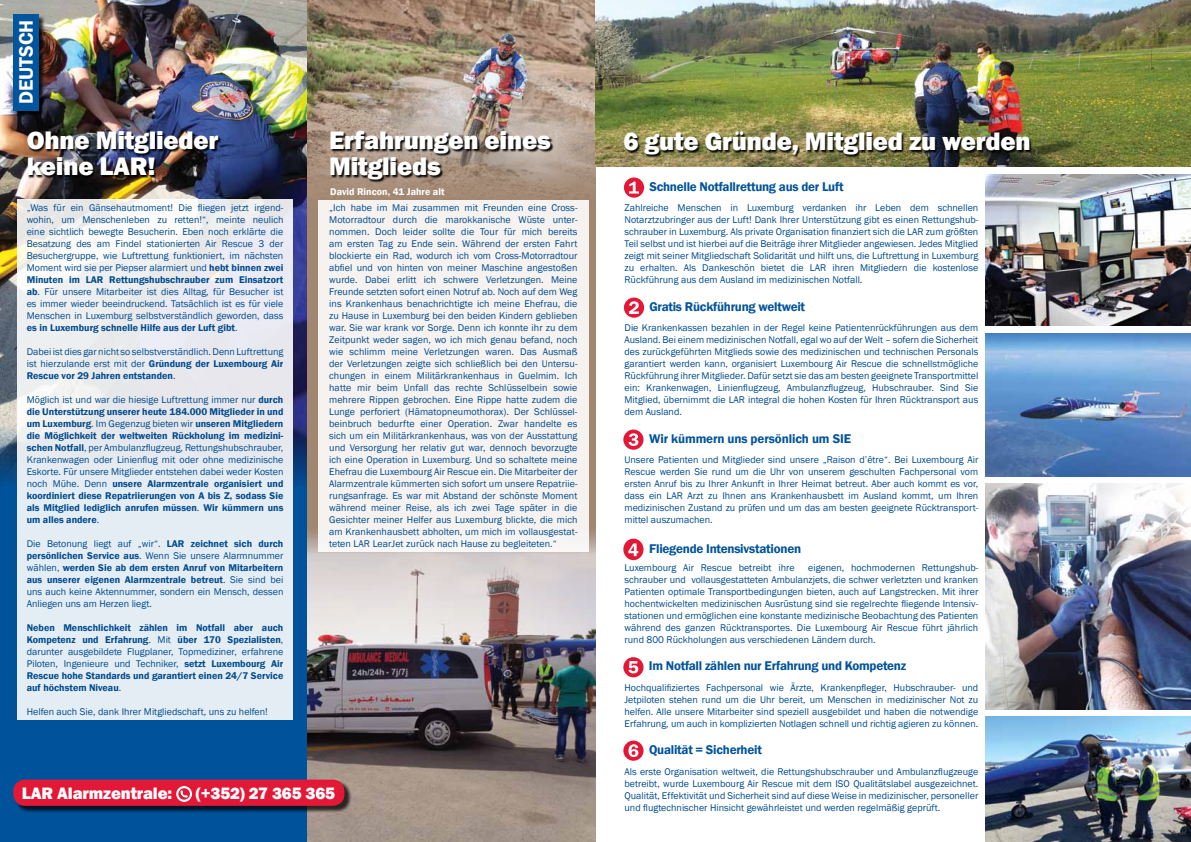
<style>
.page{position:relative;width:1191px;height:842px;background:#fff}
.page>*{position:absolute;margin:0;border:0;box-sizing:border-box;transform-origin:0 0}
.t1{font:800 26px/26px "Franklin Gothic";letter-spacing:-.01em;color:#fff}
.t2{font:600 20px "Franklin Gothic";color:#fff}
.t3{font:800 17px "Franklin Gothic";letter-spacing:-.01em;color:#fff}
.t4{font:600 13px "Franklin Gothic";letter-spacing:-.02em;color:#00539b}
.t5{font:10px/12px "Franklin Gothic";color:#004b8d;text-align:justify}
.t6{font:600 10px/12px "Franklin Gothic";color:#004b8d;text-align:justify}
.t7{font:600 10px "Franklin Gothic";color:#fff}
.s1{font-weight:600}
.s2{font-weight:400}
</style>
<div class="page">
<div style="left:306px;top:0;width:289px;height:842px;background:#a18670"></div>
<img style="left:306px;top:0;width:289px;height:210px">
<img style="left:306px;top:527px;width:289px;height:315px">
<div style="left:0;top:0;width:306px;height:842px;background:#00539b"></div>
<img style="left:0;top:0;width:306px;height:486px">
<div style="left:318px;top:200px;width:271px;height:352px;background:#f5f2f0"></div>
<svg style="left:17px;top:199px;width:275px;height:521px;background:#e8ecf1"></svg>
<div style="left:27px;top:132px;width:194px;height:47px;background:#000;opacity:.93"></div>
<img style="left:595px;top:0;width:596px;height:166px">
<div style="left:624px;top:132px;width:408px;height:26px;background:#000;opacity:.93"></div>
<img style="left:985px;top:175px;width:206px;height:151px">
<img style="left:985px;top:717px;width:206px;height:125px">
<img style="left:985px;top:484px;width:206px;height:225px">
<img style="left:985px;top:333px;width:206px;height:144px">
<div style="left:331px;top:131px;width:222px;height:51px;background:#000;opacity:.93"></div>
<div style="left:624px;top:177px;width:20px;height:21px;background:#e31837;border-radius:50%"></div>
<svg style="left:629px;top:182px;width:10px;height:12px"></svg>
<div style="left:624px;top:298px;width:20px;height:20px;background:#e31837;border-radius:50%"></div>
<svg style="left:629px;top:301px;width:10px;height:13px"></svg>
<div style="left:623px;top:430px;width:20px;height:20px;background:#e31837;border-radius:50%"></div>
<svg style="left:628px;top:433px;width:10px;height:13px"></svg>
<div style="left:623px;top:539px;width:20px;height:21px;background:#e31837;border-radius:50%"></div>
<svg style="left:628px;top:543px;width:10px;height:13px"></svg>
<div style="left:623px;top:657px;width:20px;height:20px;background:#e31837;border-radius:50%"></div>
<svg style="left:628px;top:661px;width:10px;height:12px"></svg>
<div style="left:623px;top:740px;width:20px;height:21px;background:#e31837;border-radius:50%"></div>
<svg style="left:628px;top:744px;width:10px;height:13px"></svg>
<div style="left:14px;top:15px;width:32px;height:102px;background:#000;opacity:.75"></div>
<div style="left:13px;top:14px;width:26px;height:96px;background:#00559d"></div>
<div style="left:14px;top:780px;width:337px;height:33px;background:#000;opacity:.75"></div>
<div style="left:13px;top:780px;width:331px;height:26px;background:#e31837;border-radius:12px"></div>
<svg style="left:176px;top:786px;width:16px;height:16px"></svg>
<h2 class="t2" style="left:14px;top:104px;width:85px;rotate:-90deg">Deutsch</h2>
<h1 class="t1" style="left:329px;top:128px;width:223px">Erfahrungen eines<br>Mitglieds</h1>
<p class="t7" style="left:330px;top:186px;width:116px">David Rincon, 41 Jahre alt</p>
<h3 class="t4" style="left:649px;top:178px;width:196px">Schnelle Notfallrettung aus der Luft</h3>
<p class="t5" style="left:624px;top:201px;width:355px">Zahlreiche Menschen in Luxemburg verdanken ihr Leben dem schnellen Notarztzubringer aus der Luft! Dank Ihrer Unterstützung gibt es einen Rettungshub&shy;schrauber in Luxemburg. Als private Organisation finanziert sich die LAR zum größten Teil selbst und ist hierbei auf die Beiträge ihrer Mitglieder angewiesen. Jedes Mitglied zeigt mit seiner Mitgliedschaft Solidarität und hilft uns, die Luftrettung in Luxemburg zu erhalten. Als Dankeschön bietet die LAR ihren Mitgliedern die kostenlose Rückführung aus dem Ausland im medizinischen Notfall.</p>
<h3 class="t4" style="left:649px;top:298px;width:157px">Gratis Rückführung weltweit</h3>
<p class="t5" style="left:624px;top:321px;width:355px">Die Krankenkassen bezahlen in der Regel keine Patientenrückführungen aus dem Ausland. Bei einem medizinischen Notfall, egal wo auf der Welt – sofern die Sicherheit des zurückgeführten Mitglieds sowie des medizinischen und technischen Personals garantiert werden kann, organisiert Luxembourg Air Rescue die schnellstmögliche Rückführung ihrer Mitglieder. Dafür setzt sie das am besten geeignete Transportmittel ein: Krankenwagen, Linienflugzeug, Ambulanzflugzeug, Hubschrauber. Sind Sie Mitglied, übernimmt die LAR integral die hohen Kosten für Ihren Rücktransport aus dem Ausland.</p>
<h3 class="t4" style="left:649px;top:431px;width:197px">Wir kümmern uns persönlich um Sie</h3>
<p class="t5" style="left:624px;top:453px;width:355px">Unsere Patienten und Mitglieder sind unsere „Raison d’être“. Bei Luxembourg Air Rescue werden Sie rund um die Uhr von unserem geschulten Fachpersonal vom ersten Anruf bis zu Ihrer Ankunft in Ihrer Heimat betreut. Aber auch kommt es vor, dass ein LAR Arzt zu Ihnen ans Krankenhausbett im Ausland kommt, um Ihren medizinischen Zustand zu prüfen und um das am besten geeignete Rücktransport&shy;mittel auszumachen.</p>
<h3 class="t4" style="left:649px;top:540px;width:153px">Fliegende Intensivstationen</h3>
<p class="t5" style="left:624px;top:561px;width:172px">Luxembourg Air Rescue betreibt ihre</p>
<h1 class="t1" style="left:27px;top:128px;width:193px">Ohne Mitglieder keine LAR!</h1>
<h1 class="t1" style="left:623px;top:129px;width:409px">6 gute Gründe, Mitglied zu werden</h1>
<p class="t5" style="left:329px;top:201px;width:250px">„Ich habe im Mai zusammen mit Freunden eine Cross-Motorradtour durch die marokkanische Wüste unter&shy;nommen. Doch leider sollte die Tour für mich bereits am ersten Tag zu Ende sein. Während der ersten Fahrt blockierte ein Rad, wodurch ich vom Cross-Motorradtour abfiel und von hinten von meiner Maschine angestoßen wurde. Dabei erlitt ich schwere Verletzungen. Meine Freunde setzten sofort einen Notruf ab. Noch auf dem Weg ins Krankenhaus benachrichtigte ich meine Ehefrau, die zu Hause in Luxemburg bei den beiden Kindern geblieben war. Sie war krank vor Sorge. Denn ich konnte ihr zu dem Zeitpunkt weder sagen, wo ich mich genau befand, noch wie schlimm meine Verletzungen waren. Das Ausmaß der Verletzungen zeigte sich schließlich bei den Untersu&shy;chungen in einem Militärkrankenhaus in Guelmim. Ich hatte mir beim Unfall das rechte Schlüsselbein sowie mehrere Rippen gebrochen. Eine Rippe hatte zudem die Lunge perforiert (Hämatopneumothorax). Der Schlüssel&shy;beinbruch bedurfte einer Operation. Zwar handelte es sich um ein Militärkrankenhaus, was von der Ausstattung und Versorgung her relativ gut war, dennoch bevorzugte ich eine Operation in Luxemburg. Und so schaltete meine Ehefrau die Luxembourg Air Rescue ein. Die Mitarbeiter der Alarmzentrale kümmerten sich sofort um unsere Repatriie&shy;rungsanfrage. Es war mit Abstand der schönste Moment während meiner Reise, als ich zwei Tage später in die Gesichter meiner Helfer aus Luxemburg blickte, die mich am Krankenhausbett abholten, um mich im vollausgestat&shy;teten LAR LearJet zurück nach Hause zu begleiteten.“</p>
<p class="t5" style="left:27px;top:201px;width:258px">„Was für ein Gänsehautmoment! Die fliegen jetzt irgend&shy;wohin, um Menschenleben zu retten!“, meinte neulich eine sichtlich bewegte Besucherin. Eben noch erklärte die Besatzung des am Findel stationierten Air Rescue 3 der Besuchergruppe, wie Luftrettung funktioniert, im nächsten Moment wird sie per Piepser alarmiert und <span class="s1">hebt binnen zwei Minuten im LAR Rettungshubschrauber zum Einsatzort ab</span>. Für unsere Mitarbeiter ist dies Alltag, für Besucher ist es immer wieder beeindruckend. Tatsächlich ist es für viele Menschen in Luxemburg selbstverständlich geworden, dass <span class="s1">es in Luxemburg schnelle Hilfe aus der Luft gibt</span>.</p>
<p class="t5" style="left:27px;top:345px;width:258px">Dabei ist dies gar nicht so selbstverständlich. Denn Luftrettung ist hierzulande erst mit der <span class="s1">Gründung der Luxembourg Air Rescue vor 29 Jahren entstanden</span>.</p>
<p class="t6" style="left:27px;top:393px;width:258px"><span class="s2">Möglich ist und war die hiesige Luftrettung immer nur</span> durch die Unterstützung unserer heute 184.000 Mitglieder in und um Luxemburg<span class="s2">. Im Gegenzug bieten wir</span> unseren Mitgliedern die Möglichkeit der weltweiten Rückholung im medizini&shy;schen Notfall<span class="s2">, per Ambulanzflugzeug, Rettungshubschrauber, Krankenwagen oder Linienflug mit oder ohne medizinische Eskorte. Für unsere Mitglieder entstehen dabei weder Kosten noch Mühe. Denn</span> unsere Alarmzentrale organisiert und koordiniert diese Repatriierungen von A bis Z, sodass Sie als Mitglied lediglich anrufen müssen<span class="s2">.</span> Wir kümmern uns um alles andere<span class="s2">.</span></p>
<p class="t5" style="left:27px;top:537px;width:258px">Die Betonung liegt auf „wir“. <span class="s1">LAR zeichnet sich durch persönlichen Service aus</span>. Wenn Sie unsere Alarmnummer wählen, <span class="s1">werden Sie ab dem ersten Anruf von Mitarbeitern aus unserer eigenen Alarmzentrale betreut</span>. Sie sind bei uns auch keine Aktennummer, sondern ein Mensch, dessen Anliegen uns am Herzen liegt.</p>
<p class="t6" style="left:27px;top:621px;width:258px">Neben Menschlichkeit zählen im Notfall aber auch Kompetenz und Erfahrung<span class="s2">. Mit</span> über 170 Spezialisten<span class="s2">, darunter ausgebildete Flugplaner, Topmediziner, erfahrene Piloten, Ingenieure und Techniker,</span> setzt Luxembourg Air Rescue hohe Standards und garantiert einen 24/7 Service auf höchstem Niveau<span class="s2">.</span></p>
<p class="t5" style="left:27px;top:705px;width:243px">Helfen auch Sie, dank Ihrer Mitgliedschaft, uns zu helfen!</p>
<p class="t5" style="left:624px;top:561px;width:355px;text-indent:184px">eigenen, hochmodernen Rettungshub&shy;schrauber und vollausgestatteten Ambulanzjets, die schwer verletzten und kranken Patienten optimale Transportbedingungen bieten, auch auf Langstrecken. Mit ihrer hochentwickelten medizinischen Ausrüstung sind sie regelrechte fliegende Intensiv&shy;stationen und ermöglichen eine konstante medizinische Beobachtung des Patienten während des ganzen Rücktransportes. Die Luxembourg Air Rescue führt jährlich rund 800 Rückholungen aus verschiedenen Ländern durch.</p>
<h3 class="t4" style="left:649px;top:658px;width:259px">Im Notfall zählen nur Erfahrung und Kompetenz</h3>
<p class="t5" style="left:624px;top:681px;width:355px">Hochqualifiziertes Fachpersonal wie Ärzte, Krankenpfleger, Hubschrauber- und Jetpiloten stehen rund um die Uhr bereit, um Menschen in medizinischer Not zu helfen. Alle unsere Mitarbeiter sind speziell ausgebildet und haben die notwendige Erfahrung, um auch in komplizierten Notlagen schnell und richtig agieren zu können.</p>
<h3 class="t4" style="left:649px;top:741px;width:114px">Qualität = Sicherheit</h3>
<p class="t5" style="left:624px;top:765px;width:355px">Als erste Organisation weltweit, die Rettungshubschrauber und Ambulanzflugzeuge betreibt, wurde Luxembourg Air Rescue mit dem ISO Qualitätslabel ausgezeichnet.<br>Qualität, Effektivität und Sicherheit sind auf diese Weise in medizinischer, personeller und flugtechnischer Hinsicht gewährleistet und werden regelmäßig geprüft.</p>
<h3 class="t3" style="left:22px;top:783px;width:152px">LAR Alarmzentrale:</h3>
<h3 class="t3" style="left:196px;top:783px;width:141px">(+352) 27 365 365</h3>
</div>
